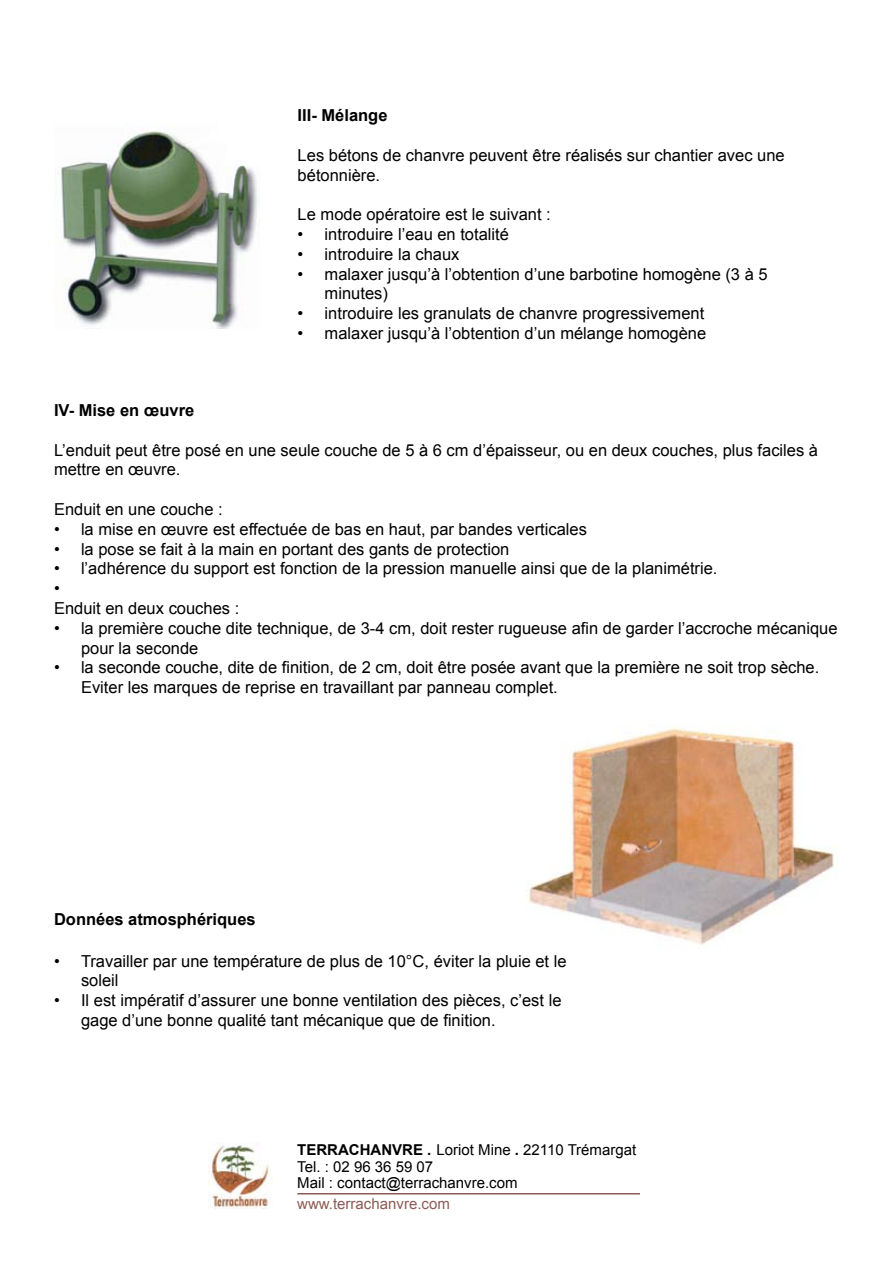
<style>
.page{position:relative;width:893px;height:1263px;background:#fff}
.page>*{position:absolute;margin:0;border:0;box-sizing:border-box;transform-origin:0 0}
.t1{font:16.5px/19.8px "Arial";color:#000}
.t2{font:700 16.5px "Arial";color:#000}
.t3{font:15px "Arial";color:#000}
.t4{font:15px "Arial";color:#8d5b54}
.s1{font-weight:700}
</style>
<div class="page">
<hr style="left:297px;top:1193px;width:343px;height:1px;background:#8d5b54">
<img style="left:208px;top:1142px;width:64px;height:67px">
<img style="left:526px;top:724px;width:310px;height:221px">
<img style="left:55px;top:131px;width:203px;height:198px">
<p class="t2" style="left:298px;top:106px;width:91px">III- Mélange</p>
<p class="t1" style="left:298px;top:145px;width:488px">Les bétons de chanvre peuvent être réalisés sur chantier avec une bétonnière.</p>
<p class="t1" style="left:298px;top:204px;width:255px">Le mode opératoire est le suivant :</p>
<p class="t1" style="left:298px;top:224px;width:213px">• introduire l’eau en totalité</p>
<p class="t1" style="left:298px;top:244px;width:163px">• introduire la chaux</p>
<p class="t1" style="left:325px;top:264px;width:444px;text-indent:-27px">• malaxer jusqu’à l’obtention d’une barbotine homogène (3 à 5 minutes)</p>
<p class="t1" style="left:298px;top:303px;width:408px">• introduire les granulats de chanvre progressivement</p>
<p class="t1" style="left:298px;top:323px;width:410px">• malaxer jusqu’à l’obtention d’un mélange homogène</p>
<p class="t2" style="left:54px;top:401px;width:142px">IV- Mise en œuvre</p>
<p class="t1" style="left:54px;top:440px;width:766px">L’enduit peut être posé en une seule couche de 5 à 6 cm d’épaisseur, ou en deux couches, plus faciles à mettre en œuvre.</p>
<p class="t1" style="left:54px;top:499px;width:170px">Enduit en une couche :</p>
<p class="t1" style="left:54px;top:519px;width:534px">• la mise en œuvre est effectuée de bas en haut, par bandes verticales</p>
<p class="t1" style="left:54px;top:539px;width:457px">• la pose se fait à la main en portant des gants de protection</p>
<p class="t1" style="left:54px;top:559px;width:665px">• l’adhérence du support est fonction de la pression manuelle ainsi que de la planimétrie. •<br>Enduit en deux couches :</p>
<p class="t1" style="left:81px;top:618px;width:758px;text-indent:-27px">• la première couche dite technique, de 3-4 cm, doit rester rugueuse afin de garder l’accroche mécanique pour la seconde</p>
<p class="t1" style="left:81px;top:658px;width:740px;text-indent:-27px">• la seconde couche, dite de finition, de 2 cm, doit être posée avant que la première ne soit trop sèche.<br>Eviter les marques de reprise en travaillant par panneau complet.</p>
<p class="t2" style="left:54px;top:910px;width:203px">Données atmosphériques</p>
<p class="t1" style="left:81px;top:951px;width:487px;text-indent:-27px">• Travailler par une température de plus de 10°C, éviter la pluie et le soleil</p>
<p class="t1" style="left:81px;top:990px;width:482px;text-indent:-27px">• Il est impératif d’assurer une bonne ventilation des pièces, c’est le gage d’une bonne qualité tant mécanique que de finition.</p>
<p class="t3" style="left:297px;top:1141px;width:340px"><span class="s1">TERRACHANVRE .</span> Loriot Mine <span class="s1">.</span> 22110 Trémargat</p>
<p class="t3" style="left:297px;top:1158px;width:137px">Tel. : 02 96 36 59 07</p>
<p class="t3" style="left:297px;top:1174px;width:222px">Mail : contact@terrachanvre.com</p>
<p class="t4" style="left:297px;top:1195px;width:154px">www.terrachanvre.com</p>
</div>
